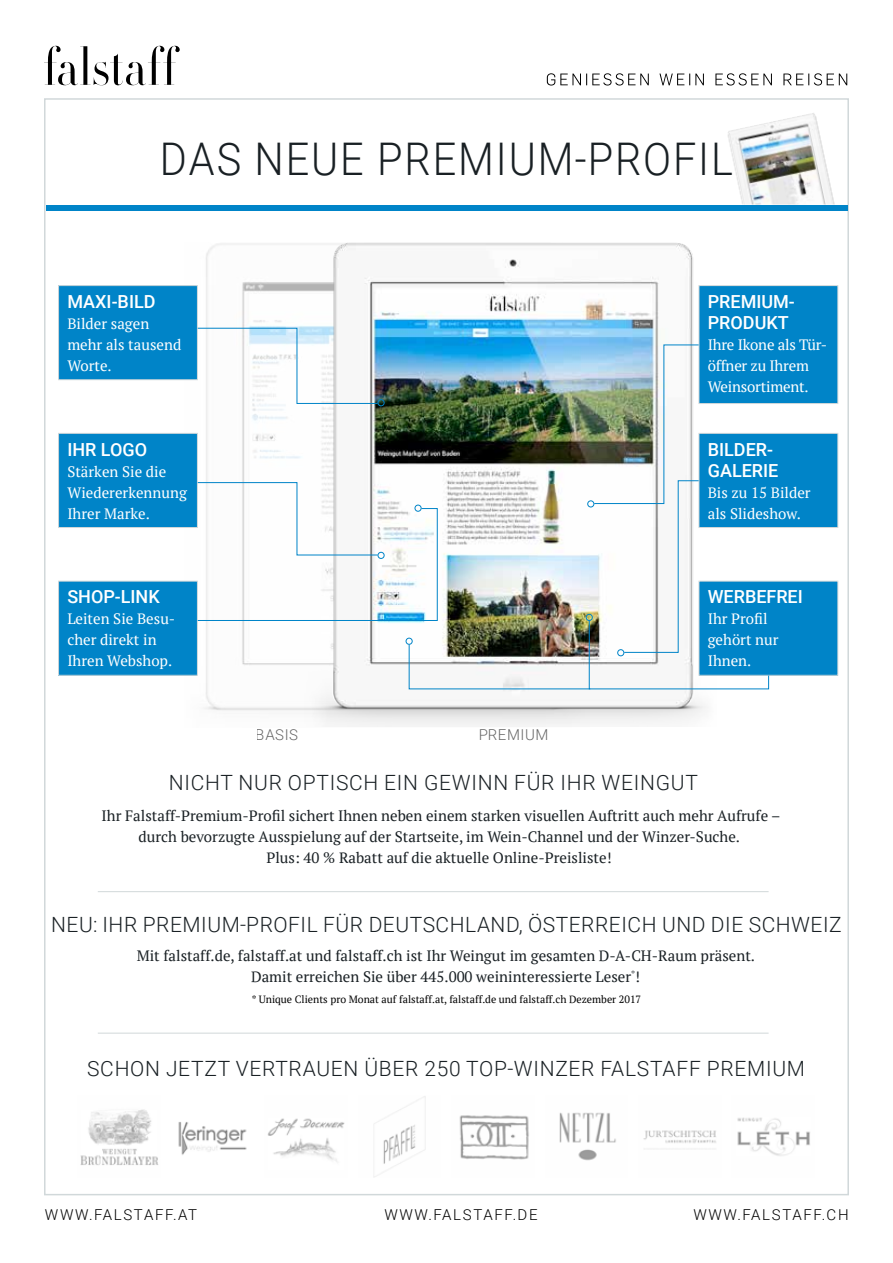
<style>
.page{position:relative;width:893px;height:1263px;background:#fff}
.page>*{position:absolute;margin:0;border:0;box-sizing:border-box;transform-origin:0 0}
.t1{font:300 45px "Roboto";letter-spacing:.045em;color:#192024;scale:.92 1}
.t2{font:300 21px "Roboto";letter-spacing:.035em;color:#192024}
.t3{font:500 18px/21px "Roboto";color:#fff}
.t4{font:15px/21px "PT Serif";color:#192024;text-align:center}
.t5{font:15px/21px "PT Serif";color:#fff}
.t6{font:300 15px "Roboto";letter-spacing:.11em;color:#000}
.t7{font:300 15px "Roboto";letter-spacing:.035em;color:#000}
.t8{font:10.5px "PT Serif";color:#000}
</style>
<div class="page">
<svg style="left:44px;top:46px;width:136px;height:39px"></svg>
<div style="left:44px;top:98px;width:805px;height:1097px;background:#fff;border:2px solid #d1d8da"></div>
<svg style="left:547px;top:73px;width:300px;height:13px"></svg>
<hr style="left:98px;top:1033px;width:671px;height:1px;background:#d1d8da">
<hr style="left:98px;top:891px;width:671px;height:1px;background:#d1d8da">
<img style="left:737px;top:1117px;width:73px;height:39px">
<img style="left:643px;top:1130px;width:73px;height:19px">
<img style="left:559px;top:1112px;width:57px;height:49px">
<img style="left:459px;top:1115px;width:70px;height:45px">
<img style="left:373px;top:1096px;width:53px;height:81px">
<img style="left:267px;top:1118px;width:78px;height:44px">
<img style="left:178px;top:1122px;width:69px;height:33px">
<img style="left:80px;top:1109px;width:79px;height:56px">
<img style="left:184px;top:243px;width:362px;height:484px">
<img style="left:304px;top:242px;width:402px;height:484px">
<div style="left:59px;top:286px;width:138px;height:94px;background:#0084c8"></div>
<div style="left:58px;top:285px;width:140px;height:95px;border:1px solid #d1d8da"></div>
<div style="left:699px;top:286px;width:139px;height:117px;background:#0084c8"></div>
<div style="left:699px;top:285px;width:139px;height:119px;border:1px solid #d1d8da"></div>
<div style="left:59px;top:433px;width:138px;height:94px;background:#0084c8"></div>
<div style="left:58px;top:433px;width:140px;height:95px;border:1px solid #d1d8da"></div>
<div style="left:699px;top:433px;width:139px;height:94px;background:#0084c8"></div>
<div style="left:699px;top:433px;width:139px;height:95px;border:1px solid #d1d8da"></div>
<div style="left:59px;top:581px;width:138px;height:94px;background:#0084c8"></div>
<div style="left:58px;top:581px;width:140px;height:95px;border:1px solid #d1d8da"></div>
<div style="left:699px;top:581px;width:139px;height:94px;background:#0084c8"></div>
<div style="left:699px;top:581px;width:139px;height:95px;border:1px solid #d1d8da"></div>
<img style="left:197px;top:327px;width:572px;height:363px">
<img style="left:728px;top:113px;width:107px;height:92px">
<div style="left:45px;top:205px;width:802px;height:5px;background:#0084c8"></div>
<h1 class="t1" style="left:160px;top:127px;width:624px">DAS NEUE PREMIUM-PROFIL</h1>
<p class="t3" style="left:67px;top:290px;width:90px">MAXI-BILD</p>
<p class="t5" style="left:67px;top:313px;width:115px">Bilder sagen mehr als tausend<br>Worte.</p>
<p class="t3" style="left:67px;top:438px;width:81px">IHR LOGO</p>
<p class="t5" style="left:67px;top:461px;width:121px">Stärken Sie die<br>Wiedererkennung<br>Ihrer Marke.</p>
<p class="t3" style="left:708px;top:290px;width:89px">PREMIUM-<br>PRODUKT</p>
<p class="t5" style="left:708px;top:334px;width:119px">Ihre Ikone als Tür&shy;öffner zu Ihrem<br>Weinsortiment.</p>
<p class="t3" style="left:708px;top:438px;width:72px">BILDER-<br>GALERIE</p>
<p class="t5" style="left:708px;top:482px;width:104px">Bis zu 15 Bilder als Slideshow.</p>
<p class="t3" style="left:67px;top:586px;width:94px">SHOP-LINK</p>
<p class="t5" style="left:67px;top:608px;width:109px">Leiten Sie Besu&shy;cher direkt in<br>Ihren Webshop.</p>
<p class="t3" style="left:708px;top:586px;width:97px">WERBEFREI</p>
<p class="t5" style="left:708px;top:608px;width:72px">Ihr Profil gehört nur<br>Ihnen.</p>
<p class="t6" style="left:256px;top:724px;width:44px">BASIS</p>
<p class="t7" style="left:478px;top:724px;width:72px">PREMIUM</p>
<h2 class="t2" style="left:169px;top:767px;width:531px">NICHT NUR OPTISCH EIN GEWINN FÜR IHR WEINGUT</h2>
<p class="t4" style="left:102px;top:805px;width:680px">Ihr Falstaff-Premium-Profil sichert Ihnen neben einem starken visuellen Auftritt auch mehr Aufrufe – durch bevorzugte Ausspielung auf der Startseite, im Wein-Channel und der Winzer-Suche.<br>Plus: 40 % Rabatt auf die aktuelle Online-Preisliste!</p>
<h2 class="t2" style="left:51px;top:910px;width:792px">NEU: IHR PREMIUM-PROFIL FÜR DEUTSCHLAND, ÖSTERREICH UND DIE SCHWEIZ</h2>
<p class="t4" style="left:137px;top:945px;width:620px">Mit falstaff.de, falstaff.at und falstaff.ch ist Ihr Weingut im gesamten D-A-CH-Raum präsent.<br>Damit erreichen Sie über 445.000 weininteressierte Leser<sup>*</sup>!</p>
<p class="t8" style="left:252px;top:993px;width:391px">* Unique Clients pro Monat auf falstaff.at, falstaff.de und falstaff.ch Dezember 2017</p>
<h2 class="t2" style="left:87px;top:1054px;width:719px">SCHON JETZT VERTRAUEN ÜBER 250 TOP-WINZER FALSTAFF PREMIUM</h2>
<p class="t6" style="left:45px;top:1204px;width:154px">WWW.FALSTAFF.AT</p>
<p class="t6" style="left:384px;top:1204px;width:155px">WWW.FALSTAFF.DE</p>
<p class="t6" style="left:693px;top:1204px;width:157px">WWW.FALSTAFF.CH</p>
</div>
